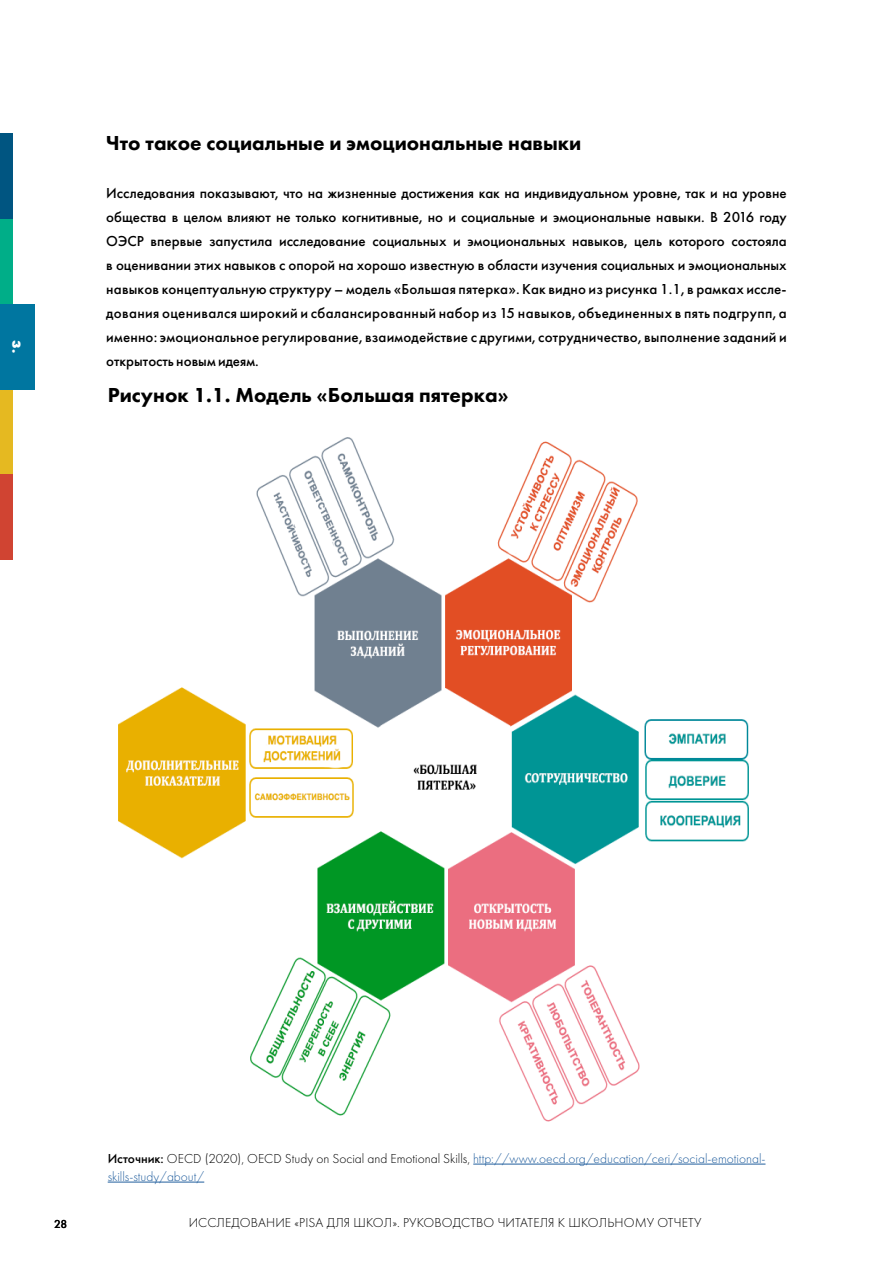
<style>
.page{position:relative;width:893px;height:1263px;background:#fff}
.page>*{position:absolute;margin:0;border:0;box-sizing:border-box;transform-origin:0 0}
.t1{font:800 21px "Futura PT";color:#000}
.t2{font:500 15px/24px "Futura PT";letter-spacing:.01em;color:#000;text-align:justify}
.t3{font:300 13.5px/18px "Futura PT";color:#215e9e}
.t4{font:300 13.5px "Futura PT";letter-spacing:.01em;color:#000}
.t5{font:800 12px "Futura PT";color:#fff}
.t6{font:500 12px "Futura PT";color:#000}
.s1{font-weight:500;color:#000}
.s2{color:#000}
</style>
<div class="page">
<div style="left:0;top:134px;width:13px;height:85px;background:#005581"></div>
<div style="left:0;top:219px;width:13px;height:85px;background:#00ae88"></div>
<div style="left:0;top:389px;width:13px;height:85px;background:#e5b921"></div>
<div style="left:0;top:474px;width:13px;height:85px;background:#d04432"></div>
<div style="left:0;top:304px;width:34px;height:85px;background:#0076a0"></div>
<hr style="left:473px;top:1164px;width:292px;height:1px;background:#215e9e">
<hr style="left:108px;top:1182px;width:96px;height:1px;background:#215e9e">
<img style="left:118px;top:437px;width:631px;height:685px">
<p class="t5" style="left:24px;top:340px;width:14px;rotate:90deg">3.</p>
<h1 class="t1" style="left:106px;top:130px;width:477px">Что такое социальные и эмоциональные навыки</h1>
<p class="t2" style="left:106px;top:181px;width:682px">Исследования показывают, что на жизненные достижения как на индивидуальном уровне, так и на уровне общества в целом влияют не только когнитивные, но и социальные и эмоциональные навыки. В 2016 году ОЭСР впервые запустила исследование социальных и эмоциональных навыков, цель которого состояла в оценивании этих навыков с опорой на хорошо известную в области изучения социальных и эмоциональных навыков концептуальную структуру – модель «Большая пятерка». Как видно из рисунка 1.1, в рамках иссле&shy;дования оценивался широкий и сбалансированный набор из 15 навыков, объединенных в пять подгрупп, а именно: эмоциональное регулирование, взаимодействие с другими, сотрудничество, выполнение заданий и открытость новым идеям.</p>
<h1 class="t1" style="left:108px;top:382px;width:403px">Рисунок 1.1. Модель «Большая пятерка»</h1>
<p class="t3" style="left:108px;top:1149px;width:659px"><span class="s1">Источник:</span> <span class="s2">OECD (2020), OECD Study on Social and Emotional Skills,</span> http://www.oecd.org/education/ceri/social-emotional&shy;skills-study/about/</p>
<p class="t6" style="left:54px;top:1217px;width:15px">28</p>
<p class="t4" style="left:189px;top:1215px;width:514px">ИССЛЕДОВАНИЕ «PISA ДЛЯ ШКОЛ». РУКОВОДСТВО ЧИТАТЕЛЯ К ШКОЛЬНОМУ ОТЧЕТУ</p>
</div>
